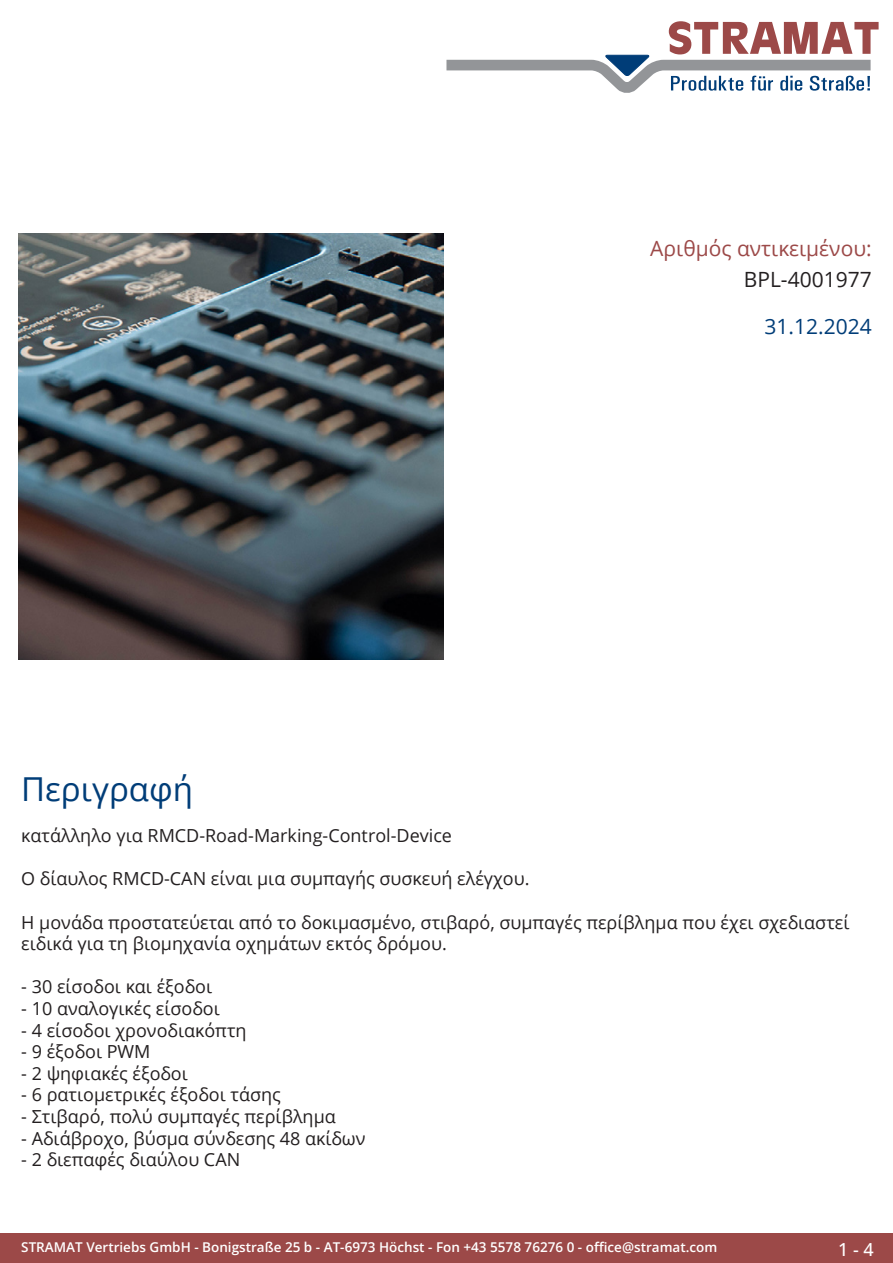
<style>
.page{position:relative;width:893px;height:1263px;background:#fff}
.page>*{position:absolute;margin:0;border:0;box-sizing:border-box;transform-origin:0 0}
.Produkttitel{font:33px "Open Sans";color:#003d78}
.TechDaten_Überschrif{font:21px "Open Sans";color:#9c4948}
.TechDaten_Inhalt{font:21px "Open Sans";color:#231f20}
.Erstellungsdatum{font:21px "Open Sans";color:#003d78}
.Beschreibung_Text{font:18px/21.6px "Open Sans";color:#231f20}
.t1{font:500 18px "Open Sans";color:#fff}
.t2{font:600 13.5px "Open Sans";color:#fff}
</style>
<div class="page">
<div style="left:0;top:1233px;width:893px;height:30px;background:#9c4948"></div>
<svg style="left:446px;top:21px;width:433px;height:72px"></svg>
<img style="left:18px;top:234px;width:425px;height:425px">
<p class="TechDaten_Überschrif" style="left:650px;top:234px;width:223px">Αριθμός αντικειμένου:</p>
<p class="TechDaten_Inhalt" style="left:744px;top:265px;width:129px">BPL-4001977</p>
<p class="Erstellungsdatum" style="left:764px;top:312px;width:109px">31.12.2024</p>
<p class="Produkttitel" style="left:21px;top:766px;width:173px">Περιγραφή</p>
<p class="Beschreibung_Text" style="left:21px;top:824px;width:432px">κατάλληλο για RMCD-Road-Marking-Control-Device</p>
<p class="Beschreibung_Text" style="left:21px;top:867px;width:510px">Ο δίαυλος RMCD-CAN είναι μια συμπαγής συσκευή ελέγχου.</p>
<p class="Beschreibung_Text" style="left:21px;top:911px;width:830px">Η μονάδα προστατεύεται από το δοκιμασμένο, στιβαρό, συμπαγές περίβλημα που έχει σχεδιαστεί ειδικά για τη βιομηχανία οχημάτων εκτός δρόμου.</p>
<p class="Beschreibung_Text" style="left:21px;top:975px;width:192px">- 30 είσοδοι και έξοδοι</p>
<p class="Beschreibung_Text" style="left:21px;top:997px;width:200px">- 10 αναλογικές είσοδοι</p>
<p class="Beschreibung_Text" style="left:21px;top:1019px;width:227px">- 4 είσοδοι χρονοδιακόπτη</p>
<p class="Beschreibung_Text" style="left:21px;top:1040px;width:131px">- 9 έξοδοι PWM</p>
<p class="Beschreibung_Text" style="left:21px;top:1062px;width:168px">- 2 ψηφιακές έξοδοι</p>
<p class="Beschreibung_Text" style="left:21px;top:1083px;width:261px">- 6 ρατιομετρικές έξοδοι τάσης</p>
<p class="Beschreibung_Text" style="left:21px;top:1105px;width:316px">- Στιβαρό, πολύ συμπαγές περίβλημα</p>
<p class="Beschreibung_Text" style="left:21px;top:1127px;width:346px">- Αδιάβροχο, βύσμα σύνδεσης 48 ακίδων</p>
<p class="Beschreibung_Text" style="left:21px;top:1148px;width:221px">- 2 διεπαφές διαύλου CAN</p>
<p class="t2" style="left:21px;top:1238px;width:698px">STRAMAT Vertriebs GmbH - Bonigstraße 25 b - AT-6973 Höchst - Fon +43 5578 76276 0 - office@stramat.com</p>
<p class="t1" style="left:838px;top:1237px;width:37px">1 - 4</p>
</div>
